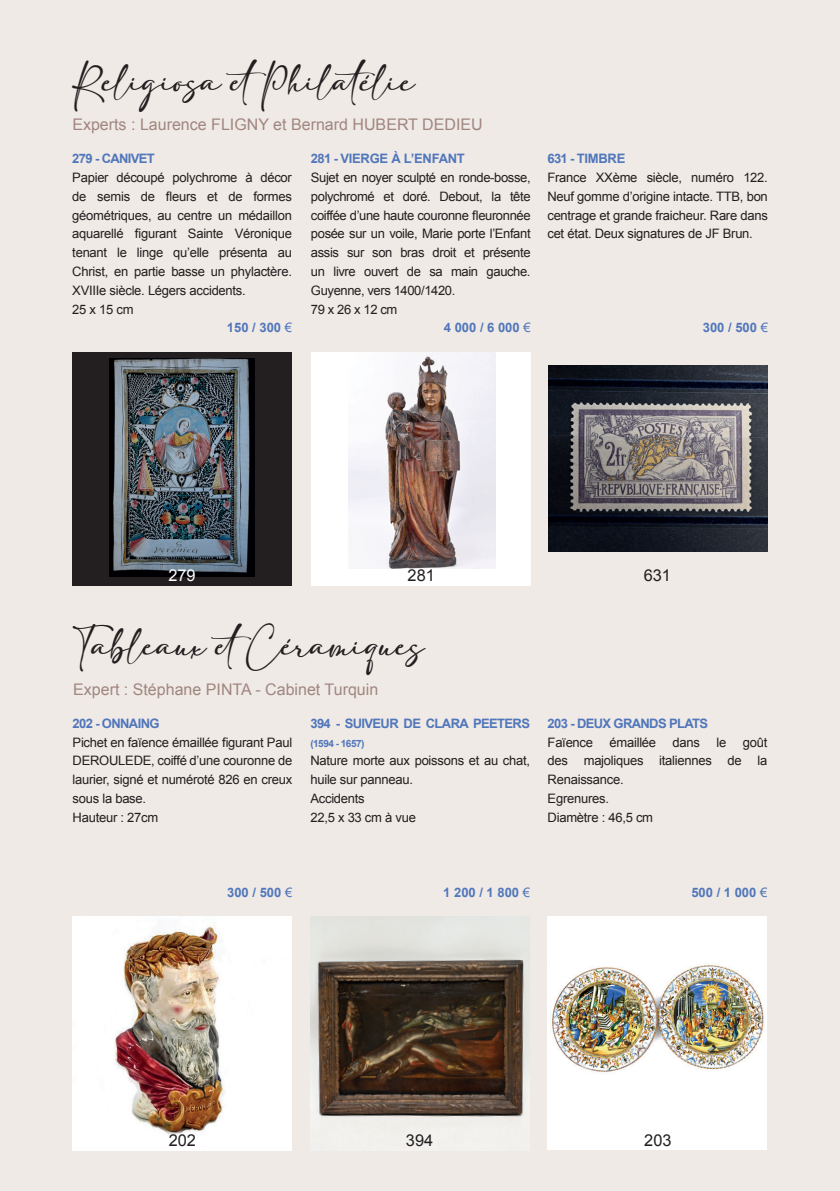
<style>
.page{position:relative;width:840px;height:1191px;background:#fff}
.page>*{position:absolute;margin:0;border:0;box-sizing:border-box;transform-origin:0 0}
.t1{font:26px "adelia";color:#231f20}
.t2{font:16.4px "Arial";color:#231f20}
.t3{font:16.4px "Arial";color:#fff}
.t4{font:16px "Arial";color:#a18680}
.t5{font:13px/18.8px "Arial";letter-spacing:-.02em;color:#231f20}
.t6{font:700 13px "Arial";letter-spacing:-.05em;color:#5076bb}
.t7{font:700 13px "Arial";letter-spacing:-.02em;color:#5076bb}
.t8{font:700 10px "Arial";letter-spacing:-.05em;color:#5076bb}
.s1{font-weight:400}
</style>
<div class="page">
<div style="left:0;top:0;width:839px;height:1191px;background:#efeae5"></div>
<img style="left:548px;top:365px;width:218px;height:186px">
<div style="left:311px;top:352px;width:218px;height:233px;background:#fff"></div>
<img style="left:348px;top:352px;width:147px;height:217px">
<div style="left:72px;top:352px;width:219px;height:233px;background:#231f20"></div>
<img style="left:109px;top:358px;width:146px;height:218px">
<img style="left:310px;top:916px;width:219px;height:234px">
<div style="left:547px;top:916px;width:219px;height:234px;background:#fff"></div>
<img style="left:552px;top:965px;width:212px;height:107px">
<img style="left:73px;top:916px;width:218px;height:234px">
<h1 class="t1" style="left:72px;top:67px;width:344px">Religiosa etPhilatélie</h1>
<p class="t7" style="left:311px;top:150px;width:155px">281 - VIERGE À L’ENFANT</p>
<p class="t5" style="left:311px;top:168px;width:221px">Sujet en noyer sculpté en ronde-bosse,</p>
<p class="t5" style="left:311px;top:187px;width:221px">polychromé et doré. Debout, la tête</p>
<p class="t5" style="left:311px;top:206px;width:221px">coiffée d’une haute couronne fleuronnée</p>
<p class="t5" style="left:311px;top:224px;width:221px">posée sur un voile, Marie porte l’Enfant</p>
<p class="t5" style="left:311px;top:243px;width:221px">assis sur son bras droit et présente</p>
<p class="t5" style="left:311px;top:262px;width:221px">un livre ouvert de sa main gauche.</p>
<p class="t5" style="left:311px;top:281px;width:146px">Guyenne, vers 1400/1420.</p>
<p class="t5" style="left:311px;top:300px;width:88px">79 x 26 x 12 cm</p>
<p class="t6" style="left:443px;top:319px;width:88px">4 000 / 6 000 <span class="s1">€</span></p>
<p class="t4" style="left:72px;top:114px;width:411px">Experts : Laurence FLIGNY et Bernard HUBERT DEDIEU</p>
<p class="t6" style="left:72px;top:150px;width:84px">279 - CANIVET</p>
<p class="t5" style="left:72px;top:168px;width:221px">Papier découpé polychrome à décor</p>
<p class="t5" style="left:72px;top:187px;width:221px">de semis de fleurs et de formes</p>
<p class="t5" style="left:72px;top:206px;width:221px">géométriques, au centre un médaillon</p>
<p class="t5" style="left:72px;top:224px;width:221px">aquarellé figurant Sainte Véronique</p>
<p class="t5" style="left:72px;top:243px;width:221px">tenant le linge qu’elle présenta au</p>
<p class="t5" style="left:72px;top:262px;width:221px">Christ, en partie basse un phylactère.</p>
<p class="t5" style="left:72px;top:281px;width:175px">XVIIIe siècle. Légers accidents.</p>
<p class="t5" style="left:72px;top:300px;width:63px">25 x 15 cm</p>
<p class="t6" style="left:227px;top:319px;width:67px">150 / 300 <span class="s1">€</span></p>
<p class="t7" style="left:547px;top:150px;width:79px">631 - TIMBRE</p>
<p class="t5" style="left:547px;top:168px;width:222px;text-align:justify">France XXème siècle, numéro 122.<br>Neuf gomme d’origine intacte. TTB, bon centrage et grande fraicheur. Rare dans cet état. Deux signatures de JF Brun.</p>
<p class="t6" style="left:702px;top:319px;width:67px">300 / 500 <span class="s1">€</span></p>
<p class="t3" style="left:168px;top:564px;width:29px">279</p>
<p class="t2" style="left:407px;top:564px;width:29px">281</p>
<p class="t2" style="left:643px;top:564px;width:29px">631</p>
<h1 class="t1" style="left:73px;top:632px;width:353px">Tableaux etCéramiques</h1>
<p class="t4" style="left:73px;top:679px;width:306px">Expert : Stéphane PINTA - Cabinet Turquin</p>
<p class="t6" style="left:73px;top:714px;width:88px">202 - ONNAING</p>
<p class="t5" style="left:73px;top:732px;width:221px">Pichet en faïence émaillée figurant Paul<br>DEROULEDE, coiffé d’une couronne de laurier, signé et numéroté 826 en creux sous la base.<br>Hauteur : 27cm</p>
<p class="t6" style="left:310px;top:714px;width:221px">394 - SUIVEUR DE CLARA PEETERS</p>
<p class="t8" style="left:310px;top:736px;width:56px">(1594 - 1657)</p>
<p class="t5" style="left:310px;top:751px;width:221px">Nature morte aux poissons et au chat, huile sur panneau.<br>Accidents<br>22,5 x 33 cm à vue</p>
<p class="t6" style="left:547px;top:714px;width:162px">203 - DEUX GRANDS PLATS</p>
<p class="t5" style="left:547px;top:732px;width:47px">Faïence</p>
<p class="t5" style="left:609px;top:732px;width:48px">émaillée</p>
<p class="t5" style="left:672px;top:732px;width:29px">dans</p>
<p class="t5" style="left:716px;top:732px;width:11px">le</p>
<p class="t5" style="left:547px;top:732px;width:221px;text-indent:195px">goût des majoliques italiennes de la<br>Renaissance.<br>Egrenures.<br>Diamètre : 46,5 cm</p>
<p class="t6" style="left:227px;top:883px;width:67px">300 / 500 <span class="s1">€</span></p>
<p class="t6" style="left:443px;top:883px;width:88px">1 200 / 1 800 <span class="s1">€</span></p>
<p class="t6" style="left:691px;top:883px;width:77px">500 / 1 000 <span class="s1">€</span></p>
<p class="t2" style="left:168px;top:1129px;width:29px">202</p>
<p class="t2" style="left:405px;top:1129px;width:29px">394</p>
<p class="t2" style="left:644px;top:1129px;width:29px">203</p>
</div>
